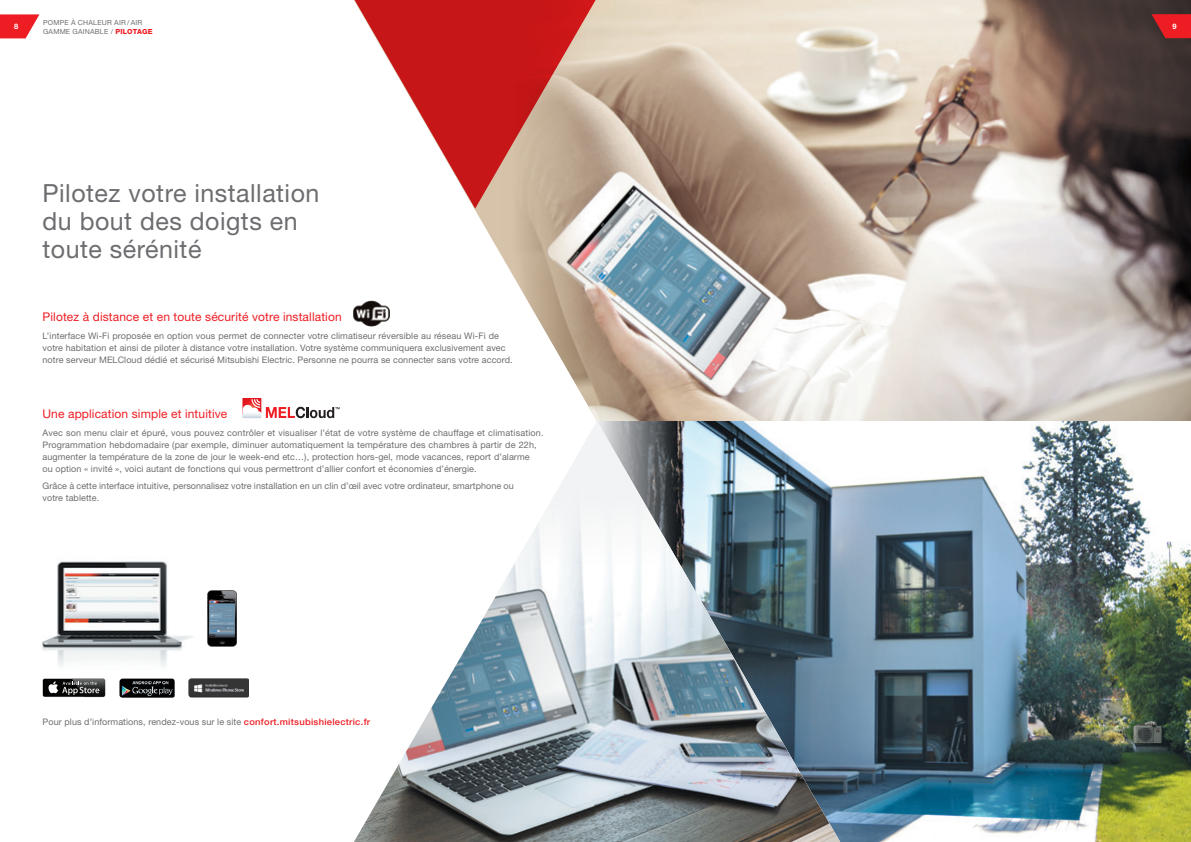
<style>
.page{position:relative;width:1191px;height:842px;background:#fff}
.page>*{position:absolute;margin:0;border:0;box-sizing:border-box;transform-origin:0 0}
.t1{font:25px/28px "Helvetica Neue LT Pro";letter-spacing:.02em;color:#6c6d70}
.t2{font:12px "Helvetica Neue LT Pro";letter-spacing:.01em;color:#ee1d23}
.t3{font:9px/12px "Helvetica Neue LT Pro";letter-spacing:.01em;color:#6c6d70}
.t4{font:700 7.5px "Helvetica Neue LT Pro";color:#fff}
.t5{font:7px/9px "Helvetica Neue LT Pro";letter-spacing:.03em;color:#6c6d70}
.s1{font-weight:800;color:#ee1d23}
.s2{font-weight:500;color:#ee1d23}
</style>
<div class="page">
<img style="left:501px;top:0;width:690px;height:421px">
<img style="left:840px;top:421px;width:351px;height:421px">
<img style="left:41px;top:561px;width:152px;height:106px">
<img style="left:353px;top:300px;width:37px;height:26px">
<img style="left:208px;top:590px;width:28px;height:57px">
<svg style="left:242px;top:398px;width:98px;height:20px"></svg>
<img style="left:242px;top:405px;width:19px;height:13px">
<svg style="left:43px;top:678px;width:62px;height:19px"></svg>
<div style="left:43px;top:679px;width:62px;height:18px;background:#040503;border-radius:2px"></div>
<img style="left:72px;top:679px;width:33px;height:18px">
<svg style="left:48px;top:681px;width:51px;height:14px"></svg>
<img style="left:119px;top:678px;width:56px;height:19px">
<svg style="left:559px;top:421px;width:281px;height:66px"></svg>
<img style="left:354px;top:487px;width:486px;height:355px">
<svg style="left:354px;top:0;width:250px;height:209px"></svg>
<img style="left:188px;top:678px;width:61px;height:19px">
<img style="left:1132px;top:717px;width:32px;height:27px">
<svg style="left:1151px;top:14px;width:40px;height:24px"></svg>
<svg style="left:0;top:14px;width:39px;height:24px"></svg>
<p class="t5" style="left:43px;top:18px;width:111px">POMPE À CHALEUR AIR / AIR<br>GAMME GAINABLE / <span class="s1">PILOTAGE</span></p>
<p class="t4" style="left:14px;top:22px;width:6px">8</p>
<p class="t4" style="left:1172px;top:22px;width:6px">9</p>
<h1 class="t1" style="left:43px;top:179px;width:278px">Pilotez votre installation du bout des doigts en toute sérénité</h1>
<h2 class="t2" style="left:43px;top:310px;width:301px">Pilotez à distance et en toute sécurité votre installation</h2>
<p class="t3" style="left:43px;top:330px;width:471px">L’interface Wi-Fi proposée en option vous permet de connecter votre climatiseur réversible au réseau Wi-Fi de votre habitation et ainsi de piloter à distance votre installation. Votre système communiquera exclusivement avec notre serveur MELCloud dédié et sécurisé Mitsubishi Electric. Personne ne pourra se connecter sans votre accord.</p>
<h2 class="t2" style="left:43px;top:407px;width:186px">Une application simple et intuitive</h2>
<p class="t3" style="left:43px;top:426px;width:502px">Avec son menu clair et épuré, vous pouvez contrôler et visualiser l’état de votre système de chauffage et climatisation.<br>Programmation hebdomadaire (par exemple, diminuer automatiquement la température des chambres à partir de 22h, augmenter la température de la zone de jour le week-end etc…), protection hors-gel, mode vacances, report d’alarme<br>ou option « invité », voici autant de fonctions qui vous permettront d’allier confort et économies d’énergie.</p>
<p class="t3" style="left:43px;top:480px;width:473px">Grâce à cette interface intuitive, personnalisez votre installation en un clin d’œil avec votre ordinateur, smartphone ou votre tablette.</p>
<p class="t3" style="left:43px;top:715px;width:329px">Pour plus d’informations, rendez-vous sur le site <span class="s2">confort.mitsubishielectric.fr</span></p>
</div>
